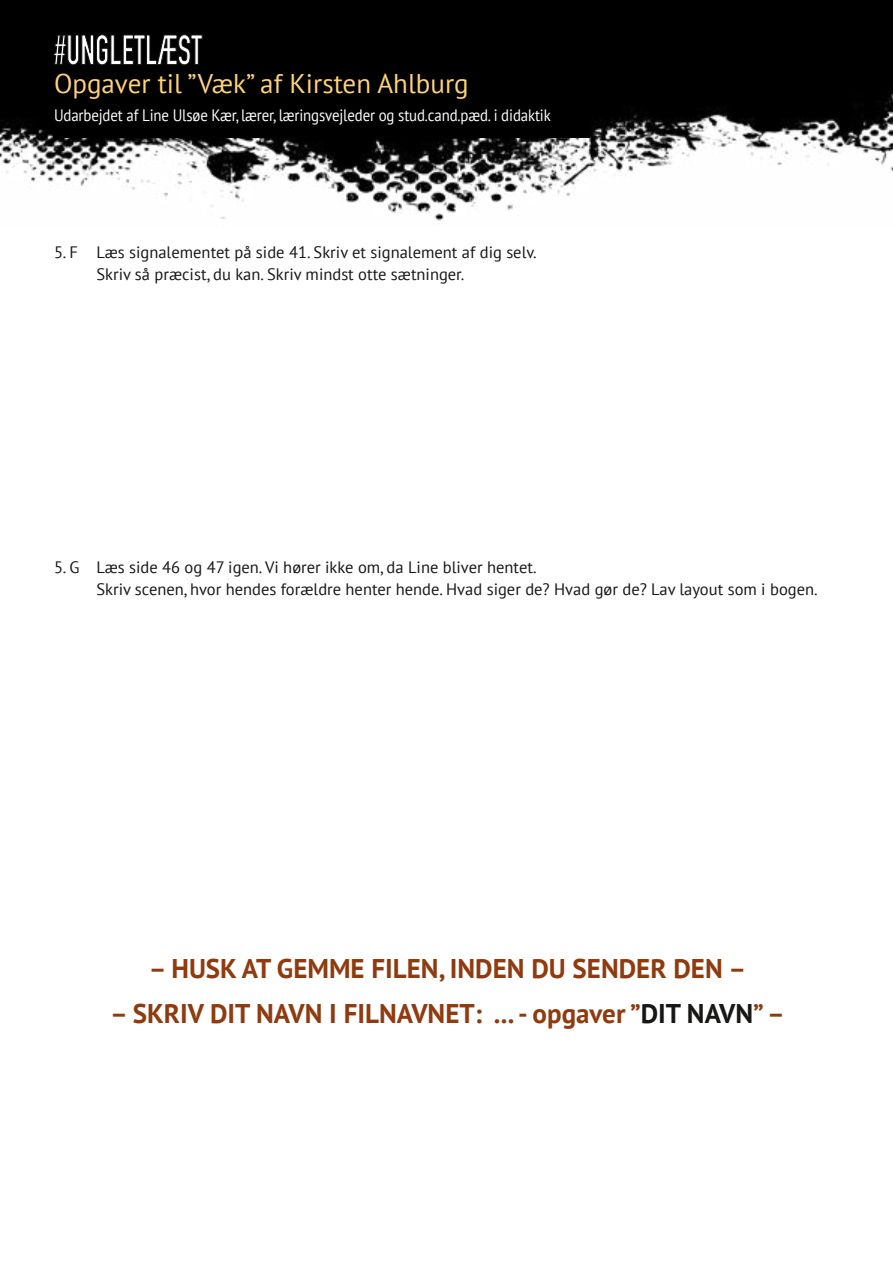
<style>
.page{position:relative;width:893px;height:1263px;background:#fff}
.page>*{position:absolute;margin:0;border:0;box-sizing:border-box;transform-origin:0 0}
.t1{font:700 27px "PT Sans";color:#8f3b0f}
.t2{font:27px "PT Sans";color:#fed279}
.t3{font:16.5px/22.5px "PT Sans";color:#181716}
.t4{font:16.5px "PT Sans";letter-spacing:-.01em;color:#fff;scale:.9 1}
.s1{color:#181716}
</style>
<div class="page">
<img style="left:0;top:0;width:893px;height:221px">
<div style="left:53px;top:49px;width:536px;height:89px;background:#000"></div>
<svg style="left:54px;top:34px;width:149px;height:31px"></svg>
<h1 class="t2" style="left:54px;top:66px;width:416px">Opgaver til ”Væk” af Kirsten Ahlburg</h1>
<p class="t4" style="left:54px;top:104px;width:554px">Udarbejdet af Line Ulsøe Kær, lærer, læringsvejleder og stud.cand.pæd. i didaktik</p>
<p class="t3" style="left:97px;top:240px;width:442px;text-indent:-43px">5. F Læs signalementet på side 41. Skriv et signalement af dig selv.<br>Skriv så præcist, du kan. Skriv mindst otte sætninger.</p>
<p class="t3" style="left:97px;top:555px;width:723px;text-indent:-43px">5. G Læs side 46 og 47 igen. Vi hører ikke om, da Line bliver hentet.<br>Skriv scenen, hvor hendes forældre henter hende. Hvad siger de? Hvad gør de? Lav layout som i bogen.</p>
<h1 class="t1" style="left:149px;top:950px;width:599px">– HUSK AT GEMME FILEN, INDEN DU SENDER DEN –</h1>
<h1 class="t1" style="left:110px;top:995px;width:676px">– SKRIV DIT NAVN I FILNAVNET: ... - opgaver ”<span class="s1">DIT NAVN</span>” –</h1>
</div>
